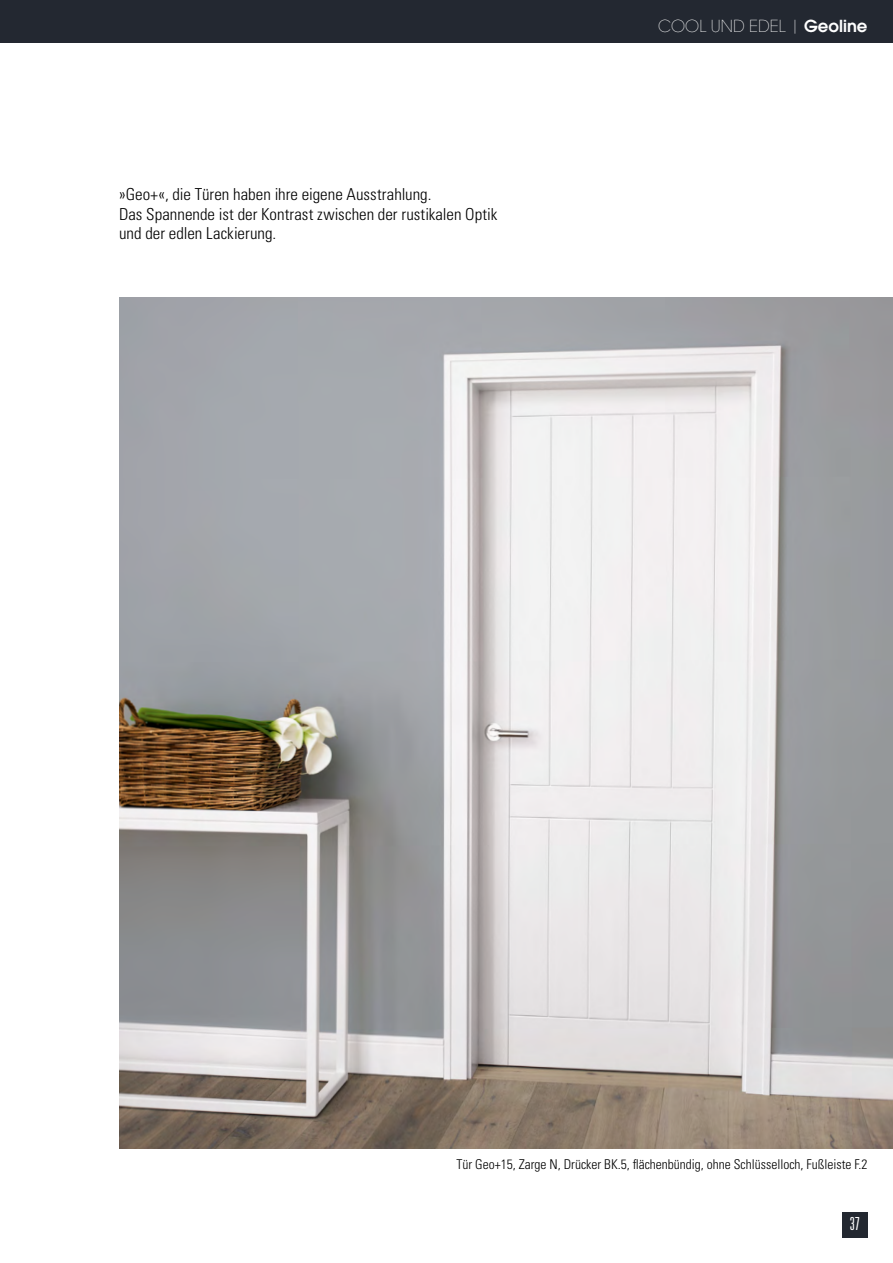
<style>
.page{position:relative;width:893px;height:1263px;background:#fff}
.page>*{position:absolute;margin:0;border:0;box-sizing:border-box;transform-origin:0 0}
.t1{font:300 ultra-condensed 18px "Univers";color:#fff}
.t2{font:300 condensed 16.5px/19.5px "Univers LT";color:#000}
.t3{font:200 16.5px "ITC Avant Garde W1 G";color:#fff}
.t4{font:300 condensed 13.5px "Univers LT";color:#000}
.s1{font-weight:600}
</style>
<div class="page">
<div style="left:842px;top:1212px;width:25px;height:25px;background:#232831"></div>
<div style="left:0;top:0;width:893px;height:43px;background:#232831"></div>
<img style="left:119px;top:298px;width:774px;height:850px">
<p class="t2" style="left:119px;top:185px;width:380px">»Geo+«, die Türen haben ihre eigene Ausstrahlung.<br>Das Spannende ist der Kontrast zwischen der rustikalen Optik und der edlen Lackierung.</p>
<p class="t3" style="left:658px;top:15px;width:211px">COOL UND EDEL | <span class="s1">Geoline</span></p>
<p class="t4" style="left:457px;top:1156px;width:412px">Tür Geo+15, Zarge N, Drücker BK.5, flächenbündig, ohne Schlüsselloch, Fußleiste F.2</p>
<p class="t1" style="left:850px;top:1214px;width:11px">37</p>
</div>
